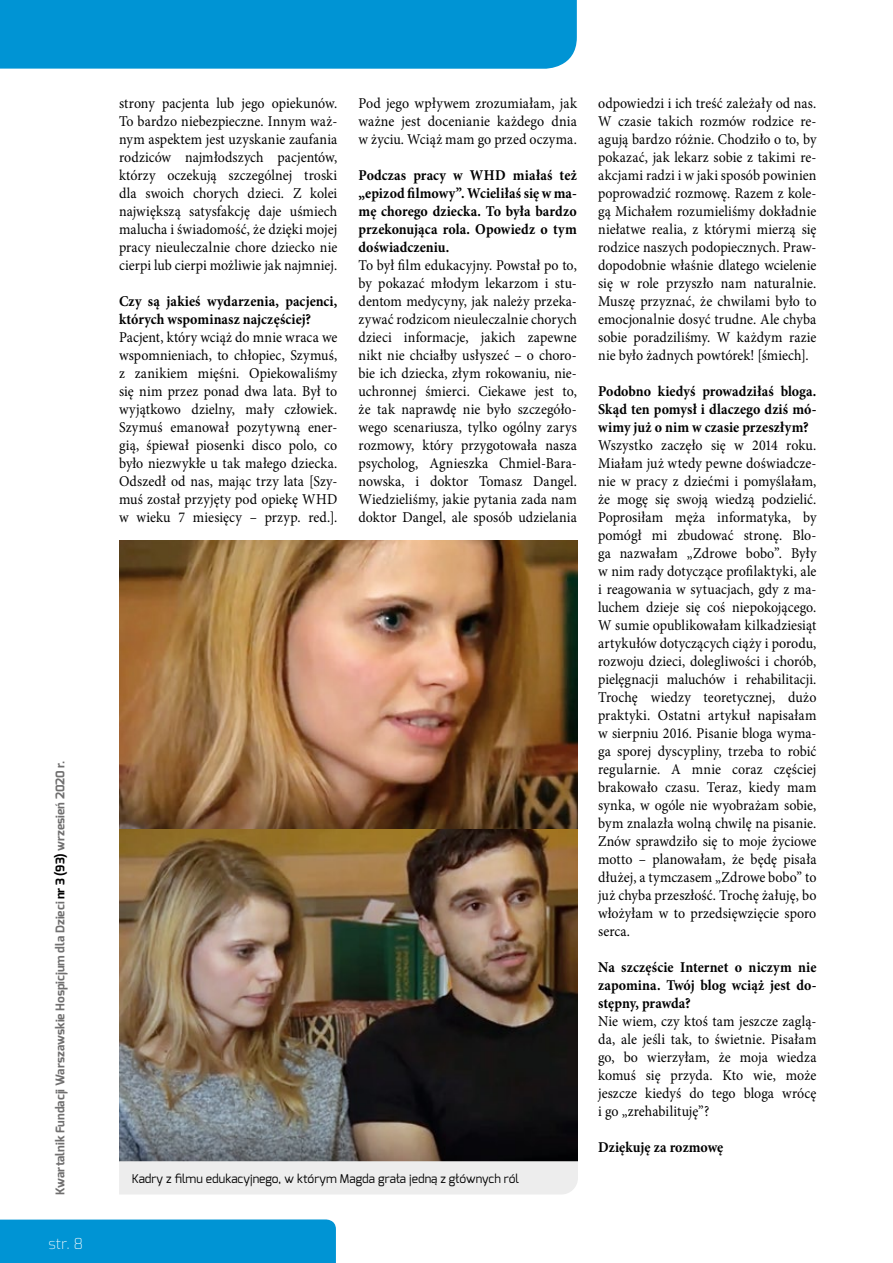
<style>
.page{position:relative;width:893px;height:1263px;background:#fff}
.page>*{position:absolute;margin:0;border:0;box-sizing:border-box;transform-origin:0 0}
.t1{font:15px/18px "Minion Pro";letter-spacing:.005em;color:#000;text-align:justify;scale:.93 1}
.t2{font:700 15px/18px "Minion Pro";letter-spacing:.005em;color:#000;text-align:justify;scale:.93 1}
.t3{font:200 15px "Exo";color:#fff}
.t4{font:700 12px "Exo";color:#706f6f}
.t5{font:12px "Exo";color:#000}
.s1{color:#000}
</style>
<div class="page">
<div style="left:0;top:1219px;width:336px;height:44px;background:#0094d4"></div>
<div style="left:0;top:0;width:577px;height:69px;background:#0094d4"></div>
<img style="left:119px;top:828px;width:459px;height:333px">
<div style="left:119px;top:1161px;width:459px;height:33px;background:#ededed"></div>
<img style="left:119px;top:540px;width:459px;height:288px">
<p class="t4" style="left:52px;top:1195px;width:436px;rotate:-90deg">Kwartalnik Fundacji Warszawskie Hospicjum dla Dzieci <span class="s1">nr 3 (93)</span> wrzesień 2020 r.</p>
<p class="t3" style="left:48px;top:1232px;width:36px">str. 8</p>
<p class="t1" style="left:119px;top:94px;width:236px">strony pacjenta lub jego opiekunów.<br>To bardzo niebezpieczne. Innym waż&shy;nym aspektem jest uzyskanie zaufania rodziców najmłodszych pacjentów, którzy oczekują szczególnej troski dla swoich chorych dzieci. Z kolei największą satysfakcję daje uśmiech malucha i świadomość, że dzięki mojej pracy nieuleczalnie chore dziecko nie cierpi lub cierpi możliwie jak najmniej.</p>
<p class="t2" style="left:119px;top:292px;width:236px">Czy są jakieś wydarzenia, pacjenci, których wspominasz najczęściej?</p>
<p class="t1" style="left:119px;top:328px;width:236px">Pacjent, który wciąż do mnie wraca we wspomnieniach, to chłopiec, Szymuś, z zanikiem mięśni. Opiekowaliśmy się nim przez ponad dwa lata. Był to wyjątkowo dzielny, mały człowiek.<br>Szymuś emanował pozytywną ener&shy;gią, śpiewał piosenki disco polo, co było niezwykłe u tak małego dziecka.<br>Odszedł od nas, mając trzy lata [Szy&shy;muś został przyjęty pod opiekę WHD w wieku 7 miesięcy – przyp. red.].</p>
<p class="t1" style="left:359px;top:94px;width:236px">Pod jego wpływem zrozumiałam, jak ważne jest docenianie każdego dnia w życiu. Wciąż mam go przed oczyma.</p>
<p class="t2" style="left:359px;top:166px;width:236px">Podczas pracy w WHD miałaś też „epizod filmowy”. Wcieliłaś się w ma&shy;mę chorego dziecka. To była bardzo przekonująca rola. Opowiedz o tym doświadczeniu.</p>
<p class="t1" style="left:359px;top:256px;width:236px">To był film edukacyjny. Powstał po to, by pokazać młodym lekarzom i stu&shy;dentom medycyny, jak należy przeka&shy;zywać rodzicom nieuleczalnie chorych dzieci informacje, jakich zapewne nikt nie chciałby usłyszeć – o choro&shy;bie ich dziecka, złym rokowaniu, nie&shy;uchronnej śmierci. Ciekawe jest to, że tak naprawdę nie było szczegóło&shy;wego scenariusza, tylko ogólny zarys rozmowy, który przygotowała nasza psycholog, Agnieszka Chmiel-Bara&shy;nowska, i doktor Tomasz Dangel.<br>Wiedzieliśmy, jakie pytania zada nam doktor Dangel, ale sposób udzielania</p>
<p class="t5" style="left:132px;top:1171px;width:389px">Kadry z filmu edukacyjnego, w którym Magda grała jedną z głównych ról</p>
<p class="t1" style="left:598px;top:94px;width:236px">odpowiedzi i ich treść zależały od nas.<br>W czasie takich rozmów rodzice re&shy;agują bardzo różnie. Chodziło o to, by pokazać, jak lekarz sobie z takimi re&shy;akcjami radzi i w jaki sposób powinien poprowadzić rozmowę. Razem z kole&shy;gą Michałem rozumieliśmy dokładnie niełatwe realia, z którymi mierzą się rodzice naszych podopiecznych. Praw&shy;dopodobnie właśnie dlatego wcielenie się w role przyszło nam naturalnie.<br>Muszę przyznać, że chwilami było to emocjonalnie dosyć trudne. Ale chyba sobie poradziliśmy. W każdym razie nie było żadnych powtórek! [śmiech].</p>
<p class="t2" style="left:598px;top:382px;width:236px">Podobno kiedyś prowadziłaś bloga.<br>Skąd ten pomysł i dlaczego dziś mó&shy;wimy już o nim w czasie przeszłym?</p>
<p class="t1" style="left:598px;top:436px;width:236px">Wszystko zaczęło się w 2014 roku.<br>Miałam już wtedy pewne doświadcze&shy;nie w pracy z dziećmi i pomyślałam, że mogę się swoją wiedzą podzielić.<br>Poprosiłam męża informatyka, by pomógł mi zbudować stronę. Blo&shy;ga nazwałam „Zdrowe bobo”. Były w nim rady dotyczące profilaktyki, ale i reagowania w sytuacjach, gdy z ma&shy;luchem dzieje się coś niepokojącego.<br>W sumie opublikowałam kilkadziesiąt artykułów dotyczących ciąży i porodu, rozwoju dzieci, dolegliwości i chorób, pielęgnacji maluchów i rehabilitacji.<br>Trochę wiedzy teoretycznej, dużo praktyki. Ostatni artykuł napisałam w sierpniu 2016. Pisanie bloga wyma&shy;ga sporej dyscypliny, trzeba to robić regularnie. A mnie coraz częściej brakowało czasu. Teraz, kiedy mam synka, w ogóle nie wyobrażam sobie, bym znalazła wolną chwilę na pisanie.<br>Znów sprawdziło się to moje życiowe motto – planowałam, że będę pisała dłużej, a tymczasem „Zdrowe bobo” to już chyba przeszłość. Trochę żałuję, bo włożyłam w to przedsięwzięcie sporo serca.</p>
<p class="t2" style="left:598px;top:958px;width:236px">Na szczęście Internet o niczym nie zapomina. Twój blog wciąż jest do&shy;stępny, prawda?</p>
<p class="t1" style="left:598px;top:1012px;width:236px">Nie wiem, czy ktoś tam jeszcze zaglą&shy;da, ale jeśli tak, to świetnie. Pisałam go, bo wierzyłam, że moja wiedza komuś się przyda. Kto wie, może jeszcze kiedyś do tego bloga wrócę i go „zrehabilituję”?</p>
<p class="t2" style="left:598px;top:1138px;width:136px">Dziękuję za rozmowę</p>
</div>
